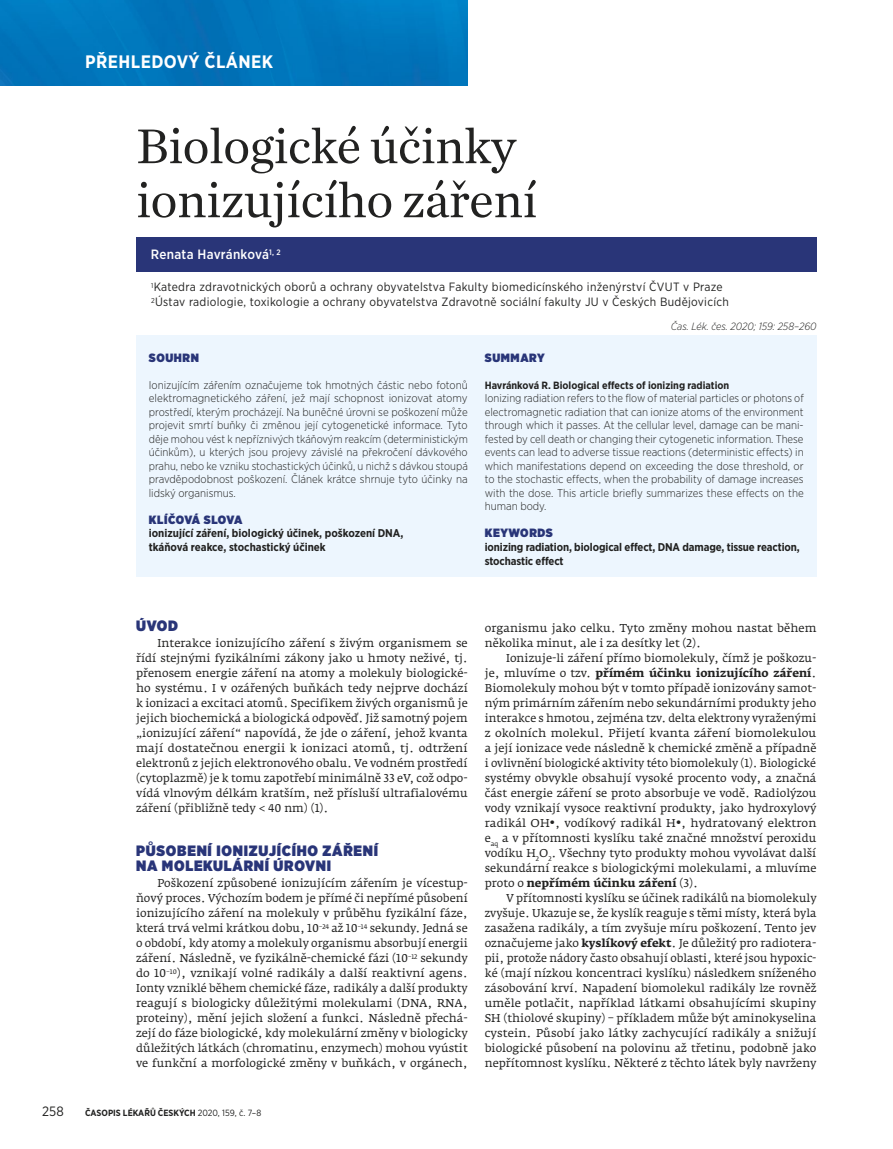
<style>
.page{position:relative;width:893px;height:1149px;background:#fff}
.page>*{position:absolute;margin:0;border:0;box-sizing:border-box;transform-origin:0 0}
.titul{font:51px/54px "Chronicle Text G1";letter-spacing:-.01em;color:#222221}
.t1{font:700 18px "Gotham Narrow";letter-spacing:.025em;color:#fff}
.mezititulek_1{font:900 15px/15px "Gotham Narrow";letter-spacing:.05em;color:#293578}
.autor_jmeno{font:500 13.5px "Gotham Narrow";letter-spacing:.015em;color:#fff}
.t2{font:13.5px "Gotham Narrow";color:#222221}
.autor_jmeno-2{font:12px "Gotham Narrow";letter-spacing:.025em;color:#222221}
.mezititulek_predek{font:900 12px "Gotham Narrow";letter-spacing:.05em;color:#293578}
.mezititulek_predek-2{font:900 12px "Gotham Narrow";letter-spacing:.025em;color:#293578}
.text_NOVY{font:11.25px/15px "Fedra Serif A Pro";color:#222221;text-align:justify}
.souhrn{font:300 11.25px/13.5px "Gotham Narrow";color:#222221;text-align:justify}
.klicova_slova{font:700 11.25px/13.5px "Gotham Narrow";letter-spacing:-.01em;color:#222221}
.mezititulek_predek-3{font:700 10.5px "Gotham Narrow";color:#222221}
.citace{font:italic 300 10.5px "Gotham Narrow";color:#222221}
.t3{font:700 9px "Gotham Narrow";color:#222221}
.s1{font-weight:400}
.s2{font-weight:700}
</style>
<div class="page">
<img style="left:0;top:0;width:468px;height:85px">
<div style="left:136px;top:335px;width:680px;height:242px;background:#edf6fe"></div>
<div style="left:136px;top:237px;width:680px;height:34px;background:#293578"></div>
<h2 class="t1" style="left:85px;top:50px;width:190px">PŘEHLEDOVÝ ČLÁNEK</h2>
<p class="titul" style="left:136px;top:116px;width:403px">Biologické účinky ionizujícího záření</p>
<p class="autor_jmeno" style="left:151px;top:246px;width:131px">Renata Havránková<sup>1,</sup> <sup>2</sup></p>
<p class="autor_jmeno-2" style="left:151px;top:279px;width:573px"><sup>1</sup>Katedra zdravotnických oborů a ochrany obyvatelstva Fakulty biomedicínského inženýrství ČVUT v Praze</p>
<p class="autor_jmeno-2" style="left:151px;top:294px;width:579px"><sup>2</sup>Ústav radiologie, toxikologie a ochrany obyvatelstva Zdravotně sociální fakulty JU v Českých Budějovicích</p>
<p class="mezititulek_predek" style="left:149px;top:349px;width:52px">SOUHRN</p>
<p class="souhrn" style="left:149px;top:378px;width:321px">Ionizujícím zářením označujeme tok hmotných částic nebo fotonů elektromagnetického záření, jež mají schopnost ionizovat atomy prostředí, kterým procházejí. Na buněčné úrovni se poškození může projevit smrtí buňky či změnou její cytogenetické informace. Tyto děje mohou vést k nepříznivých tkáňovým reakcím (deterministickým účinkům), u kterých jsou projevy závislé na překročení dávkového prahu, nebo ke vzniku stochastických účinků, u nichž s dávkou stoupá pravděpodobnost poškození. Článek krátce shrnuje tyto účinky na lidský organismus.</p>
<p class="mezititulek_predek-2" style="left:149px;top:511px;width:95px">KLÍČOVÁ SLOVA</p>
<p class="klicova_slova" style="left:149px;top:526px;width:256px">ionizující záření, biologický účinek, poškození DNA, tkáňová reakce, stochastický účinek</p>
<p class="citace" style="left:671px;top:319px;width:147px">Čas. Lék. čes. 2020; 159: 258–260</p>
<p class="mezititulek_predek" style="left:485px;top:349px;width:61px">SUMMARY</p>
<p class="mezititulek_predek-3" style="left:485px;top:378px;width:246px">Havránková R. Biological effects of ionizing radiation</p>
<p class="souhrn" style="left:485px;top:391px;width:321px">Ionizing radiation refers to the flow of material particles or photons of electromagnetic radiation that can ionize atoms of the environment through which it passes. At the cellular level, damage can be mani&shy;fested by cell death or changing their cytogenetic information. These events can lead to adverse tissue reactions (deterministic effects) in which manifestations depend on exceeding the dose threshold, or to the stochastic effects, when the probability of damage increases with the dose. This article briefly summarizes these effects on the human body.</p>
<p class="mezititulek_predek" style="left:485px;top:525px;width:70px">KEYWORDS</p>
<p class="klicova_slova" style="left:485px;top:540px;width:317px">ionizing radiation, biological effect, DNA damage, tissue reaction, stochastic effect</p>
<p class="mezititulek_1" style="left:136px;top:617px;width:44px">ÚVOD</p>
<p class="text_NOVY" style="left:136px;top:635px;width:333px;text-indent:21px">Interakce ionizujícího záření s živým organismem se řídí stejnými fyzikálními zákony jako u hmoty neživé, tj. přenosem energie záření na atomy a molekuly biologické&shy;ho systému. I v ozářených buňkách tedy nejprve dochází k ionizaci a excitaci atomů. Specifikem živých organismů je jejich biochemická a biologická odpověď. Již samotný pojem „ionizující záření“ napovídá, že jde o záření, jehož kvanta mají dostatečnou energii k ionizaci atomů, tj. odtržení elektronů z jejich elektronového obalu. Ve vodném prostředí (cytoplazmě) je k tomu zapotřebí minimálně 33 eV, což odpo&shy;vídá vlnovým délkám kratším, než přísluší ultrafialovému záření (přibližně tedy &lt; 40 nm) (1).</p>
<p class="mezititulek_1" style="left:136px;top:842px;width:243px">PŮSOBENÍ IONIZUJÍCÍHO ZÁŘENÍ<br>NA MOLEKULÁRNÍ ÚROVNI</p>
<p class="text_NOVY" style="left:136px;top:875px;width:333px;text-indent:21px">Poškození způsobené ionizujícím zářením je vícestup&shy;ňový proces. Výchozím bodem je přímé či nepřímé působení ionizujícího záření na molekuly v průběhu fyzikální fáze, která trvá velmi krátkou dobu, 10<sup>–24</sup> až 10<sup>–14</sup> sekundy. Jedná se o období, kdy atomy a molekuly organismu absorbují energii záření. Následně, ve fyzikálně-chemické fázi (10<sup>–12</sup> sekundy do 10<sup>–10</sup>), vznikají volné radikály a další reaktivní agens.<br>Ionty vzniklé během chemické fáze, radikály a další produkty reagují s biologicky důležitými molekulami (DNA, RNA, proteiny), mění jejich složení a funkci. Následně přechá&shy;zejí do fáze biologické, kdy molekulární změny v biologicky důležitých látkách (chromatinu, enzymech) mohou vyústit ve funkční a morfologické změny v buňkách, v orgánech,</p>
<p class="t2" style="left:42px;top:1102px;width:23px">258</p>
<p class="t3" style="left:85px;top:1106px;width:178px">ČASOPIS LÉKAŘŮ ČESKÝCH <span class="s1">2020, 159, č. 7–8</span></p>
<p class="text_NOVY" style="left:485px;top:620px;width:333px">organismu jako celku. Tyto změny mohou nastat během několika minut, ale i za desítky let (2).</p>
<p class="text_NOVY" style="left:485px;top:650px;width:333px;text-indent:21px">Ionizuje-li záření přímo biomolekuly, čímž je poškozu&shy;je, mluvíme o tzv. <span class="s2">přímém účinku ionizujícího záření</span>.<br>Biomolekuly mohou být v tomto případě ionizovány samot&shy;ným primárním zářením nebo sekundárními produkty jeho interakce s hmotou, zejména tzv. delta elektrony vyraženými z okolních molekul. Přijetí kvanta záření biomolekulou a její ionizace vede následně k chemické změně a případně i ovlivnění biologické aktivity této biomolekuly (1). Biologické systémy obvykle obsahují vysoké procento vody, a značná část energie záření se proto absorbuje ve vodě. Radiolýzou vody vznikají vysoce reaktivní produkty, jako hydroxylový radikál OH<sup>●</sup>, vodíkový radikál H<sup>●</sup>, hydratovaný elektron e<sub>aq</sub> a v přítomnosti kyslíku také značné množství peroxidu vodíku H<sub>2</sub>O<sub>2</sub>. Všechny tyto produkty mohou vyvolávat další sekundární reakce s biologickými molekulami, a mluvíme proto o <span class="s2">nepřímém účinku záření</span> (3).</p>
<p class="text_NOVY" style="left:485px;top:890px;width:333px;text-indent:21px">V přítomnosti kyslíku se účinek radikálů na biomolekuly zvyšuje. Ukazuje se, že kyslík reaguje s těmi místy, která byla zasažena radikály, a tím zvyšuje míru poškození. Tento jev označujeme jako <span class="s2">kyslíkový efekt</span>. Je důležitý pro radiotera&shy;pii, protože nádory často obsahují oblasti, které jsou hypoxic&shy;ké (mají nízkou koncentraci kyslíku) následkem sníženého zásobování krví. Napadení biomolekul radikály lze rovněž uměle potlačit, například látkami obsahujícími skupiny SH (thiolové skupiny) – příkladem může být aminokyselina cystein. Působí jako látky zachycující radikály a snižují biologické působení na polovinu až třetinu, podobně jako nepřítomnost kyslíku. Některé z těchto látek byly navrženy</p>
</div>
